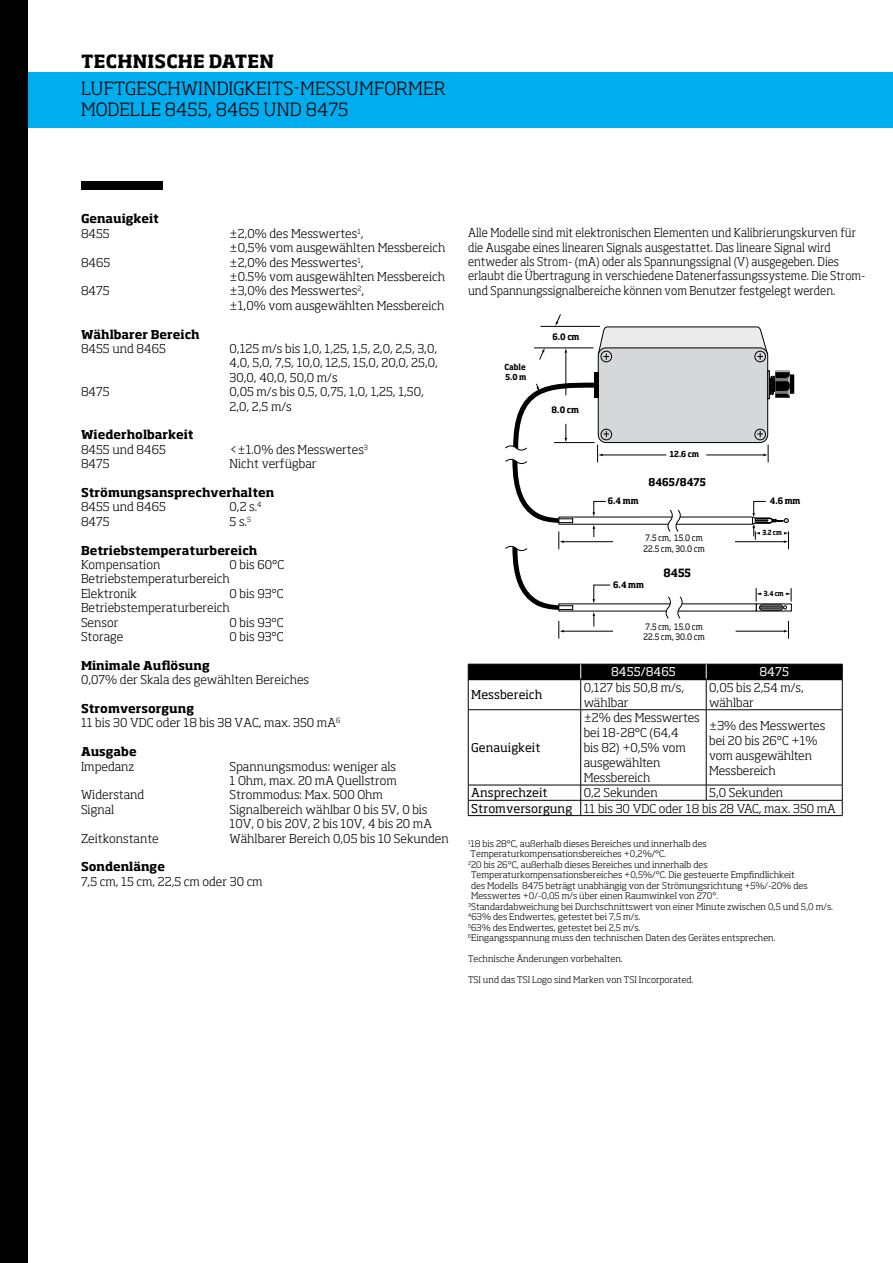
<style>
.page{position:relative;width:893px;height:1263px;background:#fff}
.page>*{position:absolute;margin:0;border:0;box-sizing:border-box;transform-origin:0 0}
.t1{font:300 18px "Soho Std";letter-spacing:.015em;color:#000}
.t2{font:700 18px "Soho Std";letter-spacing:.015em;color:#000}
.Table_Text{font:300 12px/14.4px "Soho Std";color:#000}
.Table_Header{font:300 12px/14.4px "Soho Std";color:#000;scale:.93 1}
.Table_Text_Right{font:300 12px/15px "Soho Std";letter-spacing:-.005em;color:#000}
.Table_Text-2{font:700 12px "Soho Std";color:#000}
.Table_Header-2{font:12px "Soho Std";color:#000}
.Table_Header-3{font:12px "Soho Std";color:#fff}
.t3{font:700 11.25px "Soho Std";color:#000;scale:.9 1}
.t4{font:700 10.65px "Soho Std";color:#000;scale:.9 1}
.Table_Header-4{font:300 9px/10.5px "Soho Std";color:#000}
.t5{font:8.7px/10.5px "Soho Std";color:#000;scale:.9 1}
.t6{font:700 8.7px "Soho Std";color:#000;scale:.9 1}
.t7{font:700 8.1px/9.8px "Soho Std";color:#000;scale:.9 1}
.t8{font:700 6.9px "Soho Std";color:#000;scale:.85 1}
</style>
<div class="page">
<div style="left:27px;top:72px;width:866px;height:55px;background:#00aeef"></div>
<div style="left:81px;top:181px;width:81px;height:9px;background:#000"></div>
<div style="left:0;top:0;width:27px;height:1263px;background:#000"></div>
<svg style="left:469px;top:710px;width:373px;height:105px"></svg>
<hr style="left:468px;top:709px;width:113px;height:1px;background:#000">
<hr style="left:468px;top:710px;width:1px;height:75px;background:#000">
<hr style="left:581px;top:709px;width:125px;height:1px;background:#000">
<hr style="left:580px;top:710px;width:1px;height:75px;background:#000">
<hr style="left:706px;top:709px;width:136px;height:1px;background:#000">
<hr style="left:706px;top:710px;width:1px;height:75px;background:#000">
<hr style="left:842px;top:710px;width:1px;height:75px;background:#000">
<hr style="left:468px;top:785px;width:113px;height:1px;background:#000">
<hr style="left:581px;top:785px;width:125px;height:1px;background:#000">
<hr style="left:706px;top:785px;width:136px;height:1px;background:#000">
<svg style="left:706px;top:785px;width:1px;height:15px"></svg>
<hr style="left:468px;top:800px;width:113px;height:1px;background:#000">
<svg style="left:468px;top:785px;width:1px;height:30px"></svg>
<hr style="left:581px;top:800px;width:125px;height:1px;background:#000">
<svg style="left:580px;top:785px;width:1px;height:30px"></svg>
<hr style="left:706px;top:800px;width:136px;height:1px;background:#000">
<svg style="left:842px;top:785px;width:1px;height:30px"></svg>
<hr style="left:468px;top:815px;width:113px;height:1px;background:#000">
<hr style="left:581px;top:815px;width:125px;height:1px;background:#000">
<hr style="left:706px;top:815px;width:136px;height:1px;background:#000">
<svg style="left:468px;top:664px;width:375px;height:45px"></svg>
<hr style="left:468px;top:679px;width:113px;height:1px;background:#000">
<hr style="left:581px;top:679px;width:125px;height:1px;background:#000">
<hr style="left:706px;top:679px;width:136px;height:1px;background:#000">
<div style="left:787px;top:374px;width:7px;height:20px;background:#000"></div>
<svg style="left:505px;top:314px;width:287px;height:325px"></svg>
<p class="t2" style="left:81px;top:50px;width:194px">TECHNISCHE DATEN</p>
<p class="t1" style="left:81px;top:78px;width:366px">LUFTGESCHWINDIGKEITS-MESSUMFORMER</p>
<p class="t1" style="left:81px;top:99px;width:269px">MODELLE 8455, 8465 UND 8475</p>
<p class="Table_Text-2" style="left:81px;top:211px;width:80px">Genauigkeit</p>
<p class="Table_Text" style="left:81px;top:226px;width:30px">8455</p>
<p class="Table_Text" style="left:230px;top:226px;width:217px">±2,0% des Messwertes<sup>1</sup>,<br>±0,5% vom ausgewählten Messbereich</p>
<p class="Table_Text" style="left:81px;top:255px;width:31px">8465</p>
<p class="Table_Text" style="left:230px;top:255px;width:217px">±2,0% des Messwertes<sup>1</sup>,<br>±0.5% vom ausgewählten Messbereich</p>
<p class="Table_Text" style="left:81px;top:284px;width:30px">8475</p>
<p class="Table_Text" style="left:230px;top:284px;width:216px">±3,0% des Messwertes<sup>2</sup>,<br>±1,0% vom ausgewählten Messbereich</p>
<p class="Table_Text-2" style="left:81px;top:326px;width:120px">Wählbarer Bereich</p>
<p class="Table_Text" style="left:81px;top:341px;width:86px">8455 und 8465</p>
<p class="Table_Text" style="left:230px;top:341px;width:210px;text-align:justify">0,125 m/s bis 1,0, 1,25, 1,5, 2,0, 2,5, 3,0, 4,0, 5,0, 7,5, 10,0, 12,5, 15,0, 20,0, 25,0, 30,0, 40,0, 50,0 m/s</p>
<p class="Table_Text" style="left:81px;top:384px;width:30px">8475</p>
<p class="Table_Text" style="left:230px;top:384px;width:196px">0,05 m/s bis 0,5, 0,75, 1,0, 1,25, 1,50,<br>2,0, 2,5 m/s</p>
<p class="Table_Text-2" style="left:81px;top:427px;width:114px">Wiederholbarkeit</p>
<p class="Table_Text" style="left:81px;top:442px;width:86px">8455 und 8465</p>
<p class="Table_Text" style="left:230px;top:442px;width:140px">&lt;±1.0% des Messwertes<sup>3</sup></p>
<p class="Table_Text" style="left:81px;top:456px;width:30px">8475</p>
<p class="Table_Text" style="left:230px;top:456px;width:88px">Nicht verfügbar</p>
<p class="Table_Text-2" style="left:81px;top:485px;width:195px">Strömungsansprechverhalten</p>
<p class="Table_Text" style="left:81px;top:500px;width:86px">8455 und 8465</p>
<p class="Table_Text" style="left:230px;top:500px;width:34px">0,2 s.<sup>4</sup></p>
<p class="Table_Text" style="left:81px;top:514px;width:30px">8475</p>
<p class="Table_Text" style="left:230px;top:514px;width:23px">5 s.<sup>5</sup></p>
<p class="Table_Text-2" style="left:81px;top:542px;width:178px">Betriebstemperaturbereich</p>
<p class="Table_Text" style="left:81px;top:557px;width:81px">Kompensation</p>
<p class="Table_Text" style="left:230px;top:557px;width:56px">0 bis 60°C</p>
<p class="Table_Text" style="left:81px;top:572px;width:150px">Betriebstemperaturbereich<br>Elektronik</p>
<p class="Table_Text" style="left:230px;top:586px;width:56px">0 bis 93°C</p>
<p class="Table_Text" style="left:81px;top:600px;width:150px">Betriebstemperaturbereich<br>Sensor</p>
<p class="Table_Text" style="left:230px;top:615px;width:56px">0 bis 93°C</p>
<p class="Table_Text" style="left:81px;top:629px;width:44px">Storage</p>
<p class="Table_Text" style="left:230px;top:629px;width:56px">0 bis 93°C</p>
<p class="Table_Text-2" style="left:81px;top:657px;width:130px">Minimale Auflösung</p>
<p class="Table_Text" style="left:81px;top:672px;width:230px">0,07% der Skala des gewählten Bereiches</p>
<p class="Table_Text-2" style="left:81px;top:701px;width:115px">Stromversorgung</p>
<p class="Table_Text" style="left:81px;top:716px;width:261px">11 bis 30 VDC oder 18 bis 38 VAC, max. 350 mA<sup>6</sup></p>
<p class="Table_Text-2" style="left:81px;top:744px;width:57px">Ausgabe</p>
<p class="Table_Text" style="left:81px;top:759px;width:55px">Impedanz</p>
<p class="Table_Text" style="left:230px;top:759px;width:169px">Spannungsmodus: weniger als<br>1 Ohm, max. 20 mA Quellstrom</p>
<p class="Table_Text" style="left:81px;top:788px;width:65px">Widerstand</p>
<p class="Table_Text" style="left:230px;top:788px;width:155px">Strommodus: Max. 500 Ohm</p>
<p class="Table_Text" style="left:81px;top:802px;width:35px">Signal</p>
<p class="Table_Text" style="left:230px;top:802px;width:204px">Signalbereich wählbar 0 bis 5V, 0 bis<br>10V, 0 bis 20V, 2 bis 10V, 4 bis 20 mA</p>
<p class="Table_Text" style="left:81px;top:831px;width:79px">Zeitkonstante</p>
<p class="Table_Text" style="left:230px;top:831px;width:221px">Wählbarer Bereich 0,05 bis 10 Sekunden</p>
<p class="Table_Text-2" style="left:81px;top:859px;width:86px">Sondenlänge</p>
<p class="Table_Text" style="left:81px;top:874px;width:183px">7,5 cm, 15 cm, 22,5 cm oder 30 cm</p>
<p class="Table_Header" style="left:468px;top:225px;width:429px">Alle Modelle sind mit elektronischen Elementen und Kalibrierungskurven für die Ausgabe eines linearen Signals ausgestattet. Das lineare Signal wird entweder als Strom- (mA) oder als Spannungssignal (V) ausgegeben. Dies erlaubt die Übertragung in verschiedene Datenerfassungssysteme. Die Strom&shy;und Spannungssignalbereiche können vom Benutzer festgelegt werden.</p>
<p class="t7" style="left:505px;top:362px;width:26px">Cable<br>5.0 m</p>
<p class="t6" style="left:552px;top:331px;width:32px">6.0 cm</p>
<p class="t6" style="left:552px;top:404px;width:32px">8.0 cm</p>
<p class="t7" style="left:670px;top:449px;width:34px">12.6 cm</p>
<p class="t6" style="left:608px;top:495px;width:36px">6.4 mm</p>
<p class="t4" style="left:649px;top:475px;width:65px">8465/8475</p>
<p class="t5" style="left:643px;top:532px;width:70px">7.5 cm, 15.0 cm<br>22.5 cm, 30.0 cm</p>
<p class="t6" style="left:613px;top:579px;width:36px">6.4 mm</p>
<p class="t3" style="left:663px;top:565px;width:32px">8455</p>
<p class="t5" style="left:643px;top:621px;width:70px">7.5 cm, 15.0 cm<br>22.5 cm, 30.0 cm</p>
<p class="t6" style="left:770px;top:495px;width:36px">4.6 mm</p>
<p class="t8" style="left:762px;top:528px;width:25px">3.2 cm</p>
<p class="t8" style="left:764px;top:589px;width:25px">3.4 cm</p>
<p class="Table_Header-3" style="left:611px;top:664px;width:66px">8455/8465</p>
<p class="Table_Header-3" style="left:759px;top:664px;width:31px">8475</p>
<p class="Table_Header-2" style="left:471px;top:687px;width:73px">Messbereich</p>
<p class="Table_Text_Right" style="left:584px;top:680px;width:102px">0,127 bis 50,8 m/s, wählbar</p>
<p class="Table_Text_Right" style="left:709px;top:680px;width:96px">0,05 bis 2,54 m/s, wählbar</p>
<p class="Table_Header-2" style="left:471px;top:740px;width:71px">Genauigkeit</p>
<p class="Table_Text_Right" style="left:584px;top:710px;width:118px">±2% des Messwertes bei 18-28°C (64,4<br>bis 82) +0,5% vom ausgewählten<br>Messbereich</p>
<p class="Table_Text_Right" style="left:709px;top:717px;width:118px">±3% des Messwertes bei 20 bis 26°C +1% vom ausgewählten<br>Messbereich</p>
<p class="Table_Header-2" style="left:471px;top:785px;width:78px">Ansprechzeit</p>
<p class="Table_Text_Right" style="left:584px;top:785px;width:75px">0,2 Sekunden</p>
<p class="Table_Text_Right" style="left:709px;top:785px;width:75px">5,0 Sekunden</p>
<p class="Table_Header-2" style="left:471px;top:801px;width:103px">Stromversorgung</p>
<p class="Table_Text_Right" style="left:584px;top:800px;width:254px">11 bis 30 VDC oder 18 bis 28 VAC, max. 350 mA</p>
<p class="Table_Header-4" style="left:468px;top:838px;width:240px"><sup>1</sup>18 bis 28°C, außerhalb dieses Bereiches und innerhalb des<br>Temperaturkompensationsbereiches +0,2%/°C.</p>
<p class="Table_Header-4" style="left:471px;top:859px;width:338px;text-indent:-3px"><sup>2</sup>20 bis 26°C, außerhalb dieses Bereiches und innerhalb des Temperaturkompensationsbereiches +0,5%/°C. Die gesteuerte Empfindlichkeit des Modells 8475 beträgt unabhängig von der Strömungsrichtung +5%/-20% des Messwertes +0/-0,05 m/s über einen Raumwinkel von 270°.</p>
<p class="Table_Header-4" style="left:468px;top:901px;width:366px"><sup>3</sup>Standardabweichung bei Durchschnittswert von einer Minute zwischen 0,5 und 5,0 m/s.</p>
<p class="Table_Header-4" style="left:468px;top:911px;width:174px"><sup>4</sup>63% des Endwertes, getestet bei 7,5 m/s.</p>
<p class="Table_Header-4" style="left:468px;top:922px;width:174px"><sup>5</sup>63% des Endwertes, getestet bei 2,5 m/s.</p>
<p class="Table_Header-4" style="left:468px;top:932px;width:309px"><sup>6</sup>Eingangsspannung muss den technischen Daten des Gerätes entsprechen.</p>
<p class="Table_Header-4" style="left:468px;top:953px;width:156px">Technische Änderungen vorbehalten.</p>
<p class="Table_Header-4" style="left:468px;top:974px;width:227px">TSI und das TSI Logo sind Marken von TSI Incorporated.</p>
</div>
